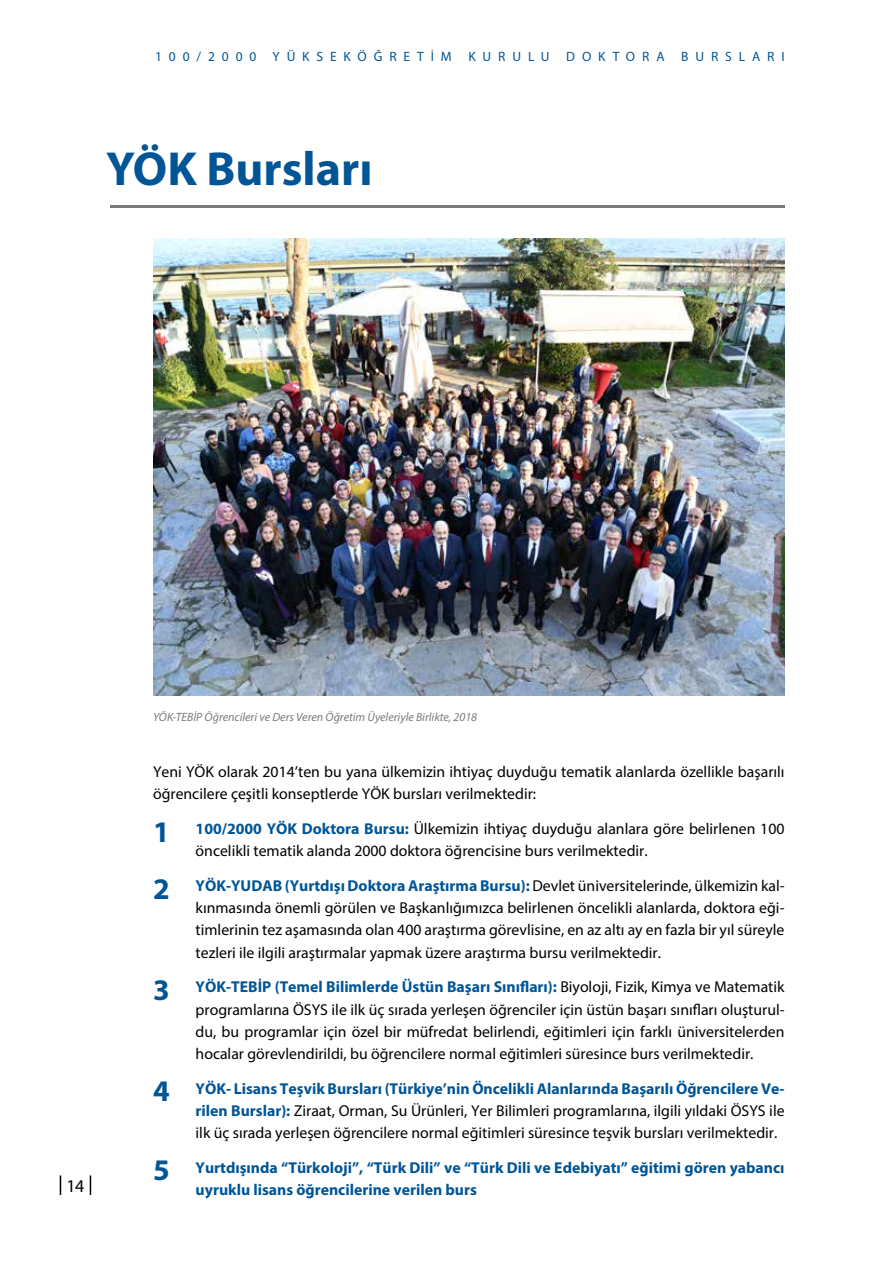
<style>
.page{position:relative;width:893px;height:1263px;background:#fff}
.page>*{position:absolute;margin:0;border:0;box-sizing:border-box;transform-origin:0 0}
.t1{font:700 48px "Myriad Pro";color:#005597}
.t2{font:18px "Myriad Pro";color:#000}
.t3{font:15.75px/22px "Myriad Pro";color:#000;text-align:justify}
.t4{font:700 15.75px/22px "Myriad Pro";color:#005597}
.t5{font:13.5px "Myriad Pro";letter-spacing:.51em;color:#005597}
.t6{font:italic 12px "Myriad Pro";color:#7c7b7b}
.s1{font-weight:700;font-size:30px;color:#005597}
.s2{font-weight:700;color:#005597}
.s3{font-size:30px}
</style>
<div class="page">
<svg style="left:60px;top:1175px;width:1px;height:20px"></svg>
<svg style="left:90px;top:1175px;width:1px;height:20px"></svg>
<hr style="left:111px;top:205px;width:673px;height:2px;background:#7c7b7b">
<img style="left:153px;top:238px;width:631px;height:457px">
<p class="t5" style="left:155px;top:48px;width:631px">100/2000 YÜKSEKÖĞRETİM KURULU DOKTORA BURSLARI</p>
<h1 class="t1" style="left:106px;top:137px;width:268px">YÖK Bursları</h1>
<p class="t2" style="left:67px;top:1175px;width:19px">14</p>
<p class="t6" style="left:153px;top:710px;width:326px">YÖK-TEBİP Öğrencileri ve Ders Veren Öğretim Üyeleriyle Birlikte, 2018</p>
<p class="t3" style="left:153px;top:761px;width:633px">Yeni YÖK olarak 2014’ten bu yana ülkemizin ihtiyaç duyduğu tematik alanlarda özellikle başarılı öğrencilere çeşitli konseptlerde YÖK bursları verilmektedir:</p>
<p class="t3" style="left:196px;top:818px;width:590px;text-indent:-43px"><span class="s1">1</span> <span class="s2">100/2000 YÖK Doktora Bursu:</span> Ülkemizin ihtiyaç duyduğu alanlara göre belirlenen 100 öncelikli tematik alanda 2000 doktora öğrencisine burs verilmektedir.</p>
<p class="t3" style="left:196px;top:875px;width:590px;text-indent:-43px"><span class="s1">2</span> <span class="s2">YÖK-YUDAB (Yurtdışı Doktora Araştırma Bursu):</span> Devlet üniversitelerinde, ülkemizin kal&shy;kınmasında önemli görülen ve Başkanlığımızca belirlenen öncelikli alanlarda, doktora eği&shy;timlerinin tez aşamasında olan 400 araştırma görevlisine, en az altı ay en fazla bir yıl süreyle tezleri ile ilgili araştırmalar yapmak üzere araştırma bursu verilmektedir.</p>
<p class="t3" style="left:196px;top:976px;width:590px;text-indent:-43px"><span class="s1">3</span> <span class="s2">YÖK-TEBİP (Temel Bilimlerde Üstün Başarı Sınıfları):</span> Biyoloji, Fizik, Kimya ve Matematik programlarına ÖSYS ile ilk üç sırada yerleşen öğrenciler için üstün başarı sınıfları oluşturul&shy;du, bu programlar için özel bir müfredat belirlendi, eğitimleri için farklı üniversitelerden hocalar görevlendirildi, bu öğrencilere normal eğitimleri süresince burs verilmektedir.</p>
<p class="t3" style="left:196px;top:1077px;width:590px;text-indent:-43px"><span class="s1">4</span> <span class="s2">YÖK- Lisans Teşvik Bursları (Türkiye’nin Öncelikli Alanlarında Başarılı Öğrencilere Ve&shy;rilen Burslar):</span> Ziraat, Orman, Su Ürünleri, Yer Bilimleri programlarına, ilgili yıldaki ÖSYS ile ilk üç sırada yerleşen öğrencilere normal eğitimleri süresince teşvik bursları verilmektedir.</p>
<p class="t4" style="left:196px;top:1156px;width:590px;text-indent:-43px"><span class="s3">5</span> Yurtdışında “Türkoloji”, “Türk Dili” ve “Türk Dili ve Edebiyatı” eğitimi gören yabancı uyruklu lisans öğrencilerine verilen burs</p>
</div>
